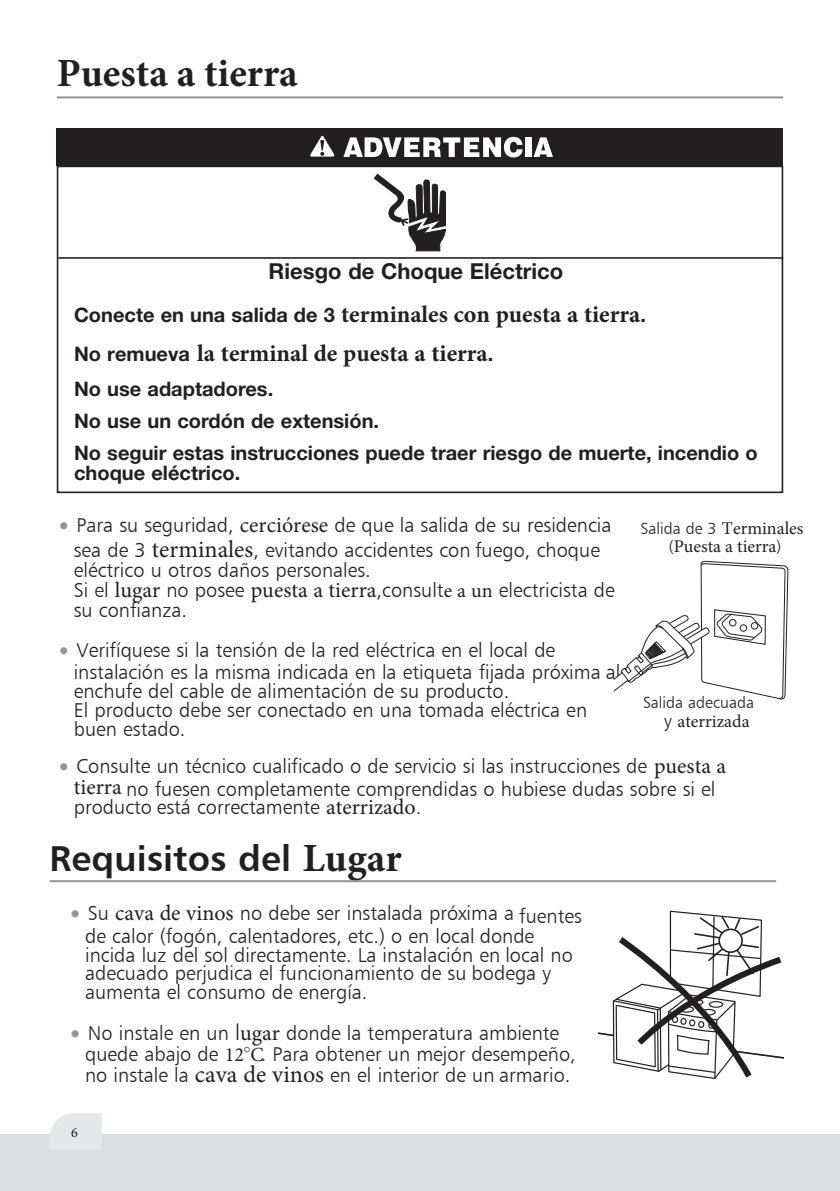
<style>
.page{position:relative;width:840px;height:1191px;background:#fff}
.page>*{position:absolute;margin:0;border:0;box-sizing:border-box;transform-origin:0 0}
.t1{font:700 40px "Minion Pro";color:#231f20}
.t2{font:36px "Humanist 777 BT Bold B";color:#231f20}
.t3{font:700 24px/38.4px "Minion Pro";color:#231f20}
.t4{font:700 22px "Helvetica Neue";color:#231f20}
.t5{font:20px/19px "Humanist 777 BT Light B";color:#231f20}
.t6{font:700 20px/32px "Helvetica Neue";color:#231f20}
.t7{font:18px/17.6px "Minion Pro";color:#231f20;text-align:center}
.t8{font:16px "Humanist 777 BT Light B";color:#231f20}
.t9{font:14px "Minion Pro";color:#231f20}
.s1{font-family:"Helvetica Neue";font-size:20px}
.s2{font-size:24px;color:#939598}
.s3{font-family:"Minion Pro";font-size:22px}
.s4{font-family:"Minion Pro";font-size:24px}
.s5{font-family:"Minion Pro"}
.s6{font-family:"Humanist 777 BT Light B";font-size:16px}
.s7{font-family:"Humanist 777 BT Light B"}
.s8{font-family:"Minion Pro";font-weight:700;font-size:40px}
.s9{font-size:22px}
</style>
<div class="page">
<hr style="left:57px;top:96px;width:725px;height:2px;background:#939598">
<div style="left:57px;top:166px;width:725px;height:327px;border:2px solid #231f20"></div>
<div style="left:57px;top:128px;width:725px;height:38px;background:#231f20"></div>
<div style="left:525px;top:137px;width:6px;height:20px;background:#fff"></div>
<svg style="left:533px;top:137px;width:19px;height:20px"></svg>
<svg style="left:310px;top:135px;width:25px;height:22px"></svg>
<svg style="left:343px;top:136px;width:179px;height:116px"></svg>
<hr style="left:58px;top:257px;width:724px;height:2px;background:#231f20">
<div style="left:0;top:1134px;width:839px;height:56px;background:#dcddde"></div>
<svg style="left:50px;top:1113px;width:52px;height:21px"></svg>
<svg style="left:614px;top:487px;width:174px;height:213px"></svg>
<svg style="left:598px;top:910px;width:186px;height:169px"></svg>
<hr style="left:50px;top:880px;width:725px;height:2px;background:#939598">
<h1 class="t1" style="left:57px;top:45px;width:242px">Puesta a tierra</h1>
<p class="t4" style="left:268px;top:263px;width:296px">Riesgo de Choque Eléctrico</p>
<p class="t3" style="left:74px;top:295px;width:573px"><span class="s1">Conecte en una salida de 3</span> terminales con puesta a tierra<span class="s1">.<br>No remueva</span> la terminal de puesta a tierra<span class="s1">.</span></p>
<p class="t6" style="left:74px;top:374px;width:684px">No use adaptadores.<br>No use un cordón de extensión.<br>No seguir estas instrucciones puede traer riesgo de muerte, incendio o</p>
<p class="t6" style="left:74px;top:458px;width:168px">choque eléctrico.</p>
<p class="t5" style="left:57px;top:513px;width:556px;line-height:24.4px;text-align:center"><span class="s2">•</span> Para su seguridad, <span class="s3">cerciórese</span> de que la salida de su residencia sea de 3 <span class="s4">terminales</span>, evitando accidentes con fuego, choque</p>
<p class="t5" style="left:74px;top:560px;width:542px;line-height:19.8px">eléctrico u otros daños personales.<br>Si el <span class="s3">lugar</span> no posee <span class="s3">puesta a tierra</span>,consult<span class="s5">e a un</span> electricista de su confianza.</p>
<p class="t5" style="left:74px;top:638px;width:547px;line-height:22.2px;text-indent:-17px"><span class="s2">•</span> Verifíquese si la tensión de la red eléctrica en el local de instalación es la misma indicada en la etiqueta fijada próxima al</p>
<p class="t5" style="left:74px;top:681px;width:514px">enchufe del cable de alimentación de su producto.<br>El producto debe ser conectado en una tomada eléctrica en buen estado.</p>
<p class="t5" style="left:57px;top:754px;width:670px;line-height:23.2px;text-align:center"><span class="s2">•</span> Consulte un técnico cualificado o de servicio si las instrucciones de <span class="s3">puesta a tierra</span> no fuesen completamente comprendidas o hubiese dudas sobre si el</p>
<p class="t5" style="left:74px;top:797px;width:349px">producto está correctamente <span class="s3">aterrizado</span>.</p>
<p class="t7" style="left:640px;top:520px;width:164px"><span class="s6">Salida de 3</span> Terminales <span class="s6">(</span>Puesta a tierra<span class="s6">)</span></p>
<p class="t8" style="left:642px;top:692px;width:112px">Salida adecuada</p>
<p class="t7" style="left:663px;top:713px;width:87px"><span class="s7">y</span> aterrizada</p>
<h2 class="t2" style="left:50px;top:835px;width:353px">Requisitos del <span class="s8">Lugar</span></h2>
<p class="t5" style="left:85px;top:902px;width:498px;line-height:22.2px;text-indent:-17px"><span class="s2">•</span> Su <span class="s3">cava de vinos</span> no debe ser instalada próxima a fuentes de calor (fogón, calentadores, etc.) o en local donde</p>
<p class="t5" style="left:85px;top:944px;width:489px">incida luz del sol directamente. La instalación en local no adecuado perjudica el funcionamiento de su bodega y aumenta el consumo de energía.</p>
<p class="t5" style="left:85px;top:1022px;width:492px;line-height:20.8px;text-indent:-17px"><span class="s2">•</span> No instale en un <span class="s9">l</span><span class="s3">ugar</span> donde la temperatura ambiente quede abajo de <span class="s5">12</span>°<span class="s5">C</span>. Para obtener un mejor desempeño, no instale la <span class="s4">cava de vinos</span> en el interior de un armario.</p>
<p class="t9" style="left:71px;top:1122px;width:8px">6</p>
</div>
